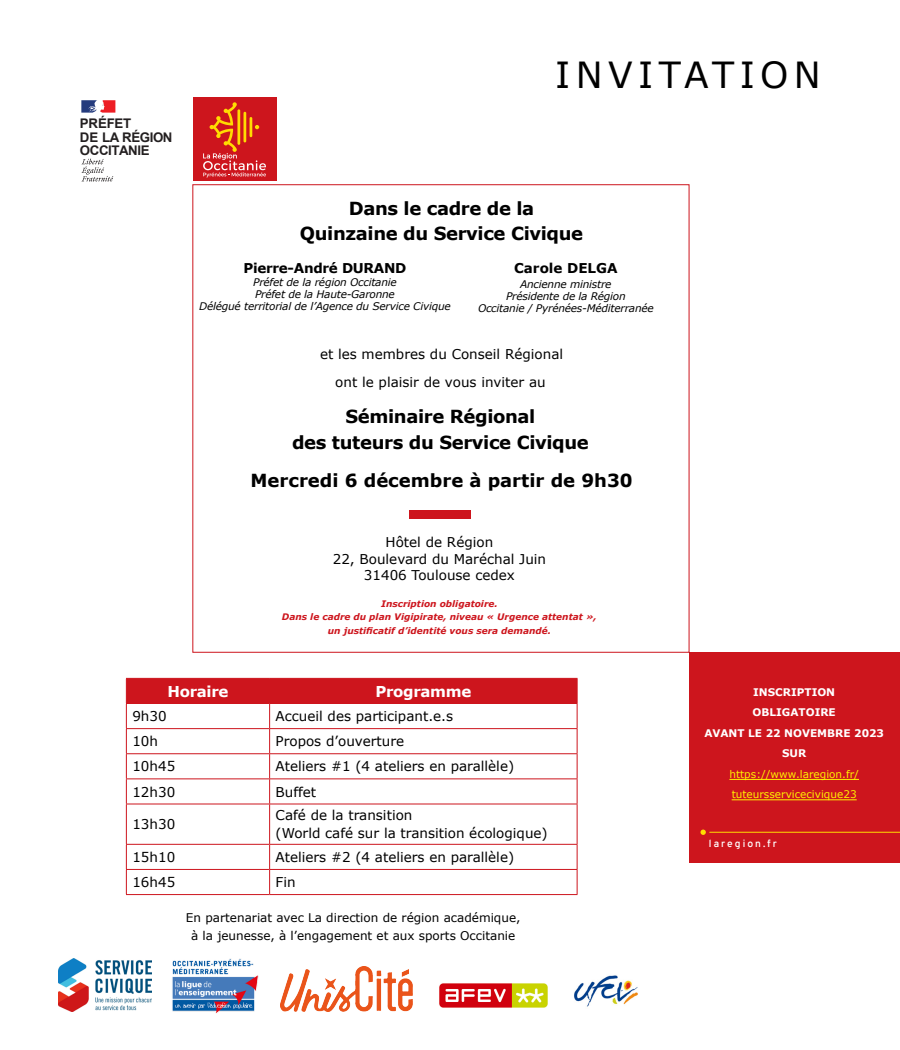
<style>
.page{position:relative;width:900px;height:1050px;background:#fff}
.page>*{position:absolute;margin:0;border:0;box-sizing:border-box;transform-origin:0 0}
.t1{font:36px "Verdana";letter-spacing:.15em;color:#000}
.t2{font:700 18px/25.5px "Verdana";letter-spacing:-.02em;color:#000;text-align:center}
.t3{font:700 18px "Verdana";color:#000}
.t4{font:700 15px "Verdana";letter-spacing:-.02em;color:#fff}
.t5{font:13.5px/16.5px "Verdana";color:#000;text-align:center}
.t6{font:700 13.5px "Verdana";letter-spacing:-.02em;color:#000}
.t7{font:700 13.5px "Verdana";color:#000}
.t8{font:700 13.35px/13.5px "Arial";letter-spacing:-.03em;color:#231f20}
.t9{font:12px/18px "Verdana";color:#000;text-align:center}
.t10{font:italic 10.5px/12px "Verdana";letter-spacing:-.02em;color:#000;text-align:center}
.t11{font:10.5px/20.4px "Verdana";color:#fff101}
.t12{font:700 10.5px/20.4px "Verdana";color:#fff;text-align:center}
.t13{font:600 10.2px "Overpass";letter-spacing:.2em;color:#fff}
.t14{font:italic 700 9px/13.5px "Verdana";color:#cd151d;text-align:center}
</style>
<div class="page">
<div style="left:410px;top:510px;width:61px;height:9px;background:#cd151d"></div>
<div style="left:193px;top:98px;width:84px;height:83px;background:#cd151d"></div>
<svg style="left:203px;top:102px;width:63px;height:75px"></svg>
<div style="left:689px;top:652px;width:211px;height:211px;background:#cd151d"></div>
<hr style="left:732px;top:800px;width:125px;height:1px;background:#fff101">
<hr style="left:729px;top:779px;width:130px;height:1px;background:#fff101">
<hr style="left:710px;top:832px;width:190px;height:1px;background:#ffdc01">
<svg style="left:701px;top:830px;width:5px;height:5px"></svg>
<img style="left:439px;top:983px;width:109px;height:25px">
<img style="left:172px;top:958px;width:87px;height:55px">
<img style="left:58px;top:959px;width:94px;height:53px">
<img style="left:574px;top:975px;width:64px;height:32px">
<img style="left:280px;top:966px;width:133px;height:46px">
<svg style="left:81px;top:159px;width:32px;height:22px"></svg>
<svg style="left:81px;top:100px;width:34px;height:13px"></svg>
<svg style="left:126px;top:678px;width:452px;height:126px"></svg>
<hr style="left:126px;top:804px;width:144px;height:1px;background:#cd151d">
<hr style="left:126px;top:804px;width:1px;height:40px;background:#cd151d">
<hr style="left:270px;top:804px;width:308px;height:1px;background:#cd151d">
<hr style="left:269px;top:804px;width:1px;height:40px;background:#cd151d">
<hr style="left:577px;top:804px;width:1px;height:40px;background:#cd151d">
<hr style="left:126px;top:844px;width:144px;height:1px;background:#cd151d">
<hr style="left:270px;top:844px;width:308px;height:1px;background:#cd151d">
<hr style="left:126px;top:869px;width:144px;height:1px;background:#cd151d">
<svg style="left:126px;top:845px;width:1px;height:49px"></svg>
<hr style="left:270px;top:869px;width:308px;height:1px;background:#cd151d">
<svg style="left:269px;top:845px;width:1px;height:49px"></svg>
<svg style="left:577px;top:845px;width:1px;height:49px"></svg>
<hr style="left:126px;top:894px;width:144px;height:1px;background:#cd151d">
<hr style="left:270px;top:894px;width:308px;height:1px;background:#cd151d">
<p class="t8" style="left:80px;top:117px;width:94px">PRÉFET<br>DE LA RÉGION<br>OCCITANIE</p>
<h1 class="t1" style="left:555px;top:50px;width:267px">INVITATION</h1>
<h2 class="t2" style="left:300px;top:196px;width:285px">Dans le cadre de la<br>Quinzaine du Service Civique</h2>
<p class="t6" style="left:243px;top:259px;width:165px">Pierre-André DURAND</p>
<p class="t10" style="left:199px;top:277px;width:253px">Préfet de la région Occitanie<br>Préfet de la Haute-Garonne<br>Délégué territorial de l’Agence du Service Civique</p>
<p class="t7" style="left:514px;top:259px;width:105px">Carole DELGA</p>
<p class="t10" style="left:478px;top:278px;width:177px">Ancienne ministre<br>Présidente de la Région<br>Occitanie / Pyrénées-Méditerranée</p>
<p class="t5" style="left:320px;top:345px;width:245px">et les membres du Conseil Régional</p>
<p class="t5" style="left:335px;top:373px;width:212px">ont le plaisir de vous inviter au</p>
<h2 class="t2" style="left:292px;top:404px;width:298px">Séminaire Régional<br>des tuteurs du Service Civique</h2>
<h2 class="t3" style="left:250px;top:469px;width:384px">Mercredi 6 décembre à partir de 9h30</h2>
<p class="t5" style="left:333px;top:534px;width:215px">Hôtel de Région<br>22, Boulevard du Maréchal Juin<br>31406 Toulouse cedex</p>
<p class="t14" style="left:282px;top:597px;width:316px">Inscription obligatoire.<br>Dans le cadre du plan Vigipirate, niveau « Urgence attentat », un justificatif d’identité vous sera demandé.</p>
<p class="t4" style="left:167px;top:681px;width:63px">Horaire</p>
<p class="t4" style="left:375px;top:681px;width:98px">Programme</p>
<p class="t5" style="left:132px;top:708px;width:36px">9h30</p>
<p class="t5" style="left:276px;top:708px;width:179px">Accueil des participant.e.s</p>
<p class="t5" style="left:132px;top:733px;width:27px">10h</p>
<p class="t5" style="left:276px;top:733px;width:130px">Propos d’ouverture</p>
<p class="t5" style="left:132px;top:758px;width:44px">10h45</p>
<p class="t5" style="left:276px;top:758px;width:240px">Ateliers #1 (4 ateliers en parallèle)</p>
<p class="t5" style="left:132px;top:783px;width:44px">12h30</p>
<p class="t5" style="left:276px;top:783px;width:42px">Buffet</p>
<p class="t5" style="left:132px;top:816px;width:44px">13h30</p>
<p class="t5" style="left:276px;top:806px;width:274px;line-height:18px;text-align:left">Café de la transition<br>(World café sur la transition écologique)</p>
<p class="t5" style="left:132px;top:849px;width:44px">15h10</p>
<p class="t5" style="left:276px;top:849px;width:240px">Ateliers #2 (4 ateliers en parallèle)</p>
<p class="t5" style="left:132px;top:874px;width:44px">16h45</p>
<p class="t5" style="left:276px;top:874px;width:22px">Fin</p>
<p class="t9" style="left:186px;top:909px;width:336px">En partenariat avec La direction de région académique, à la jeunesse, à l’engagement et aux sports Occitanie</p>
<p class="t12" style="left:704px;top:682px;width:181px">INSCRIPTION<br>OBLIGATOIRE<br>AVANT LE 22 NOVEMBRE 2023<br>SUR</p>
<p class="t11" style="left:729px;top:764px;width:131px">https://www.laregion.fr/ tuteursservicecivique23</p>
<p class="t13" style="left:709px;top:836px;width:69px">laregion.fr</p>
</div>
